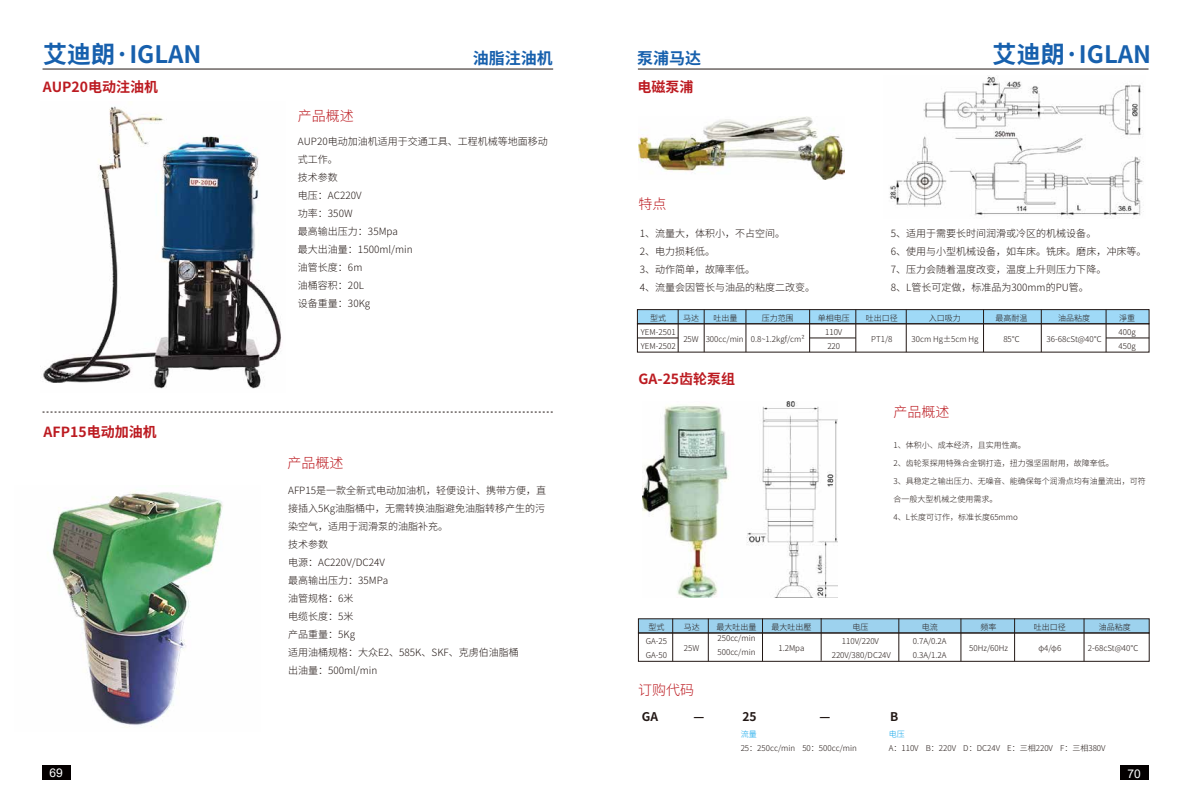
<style>
.page{position:relative;width:1191px;height:808px;background:#fff}
.page>*{position:absolute;margin:0;border:0;box-sizing:border-box;transform-origin:0 0}
.t1{font:700 24px "Source Han Sans CN";color:#1760ad}
.t2{font:700 16px "Source Han Sans CN";color:#1760ad}
.t3{font:700 14px "Source Han Sans CN";color:#bc1b21}
.t4{font:300 14px "Source Han Sans CN";color:#bc1b21}
.t5{font:700 12px "Source Han Sans CN";color:#221815}
.t6{font:12px "Arial";color:#fff}
.t7{font:300 10px/18px "Source Han Sans CN";color:#221815}
.t8{font:300 8px/14px "Source Han Sans CN";color:#221815;text-align:center}
.t9{font:300 8px "Source Han Sans CN";color:#00a0e9}
</style>
<div class="page">
<img style="left:43px;top:106px;width:239px;height:283px">
<img style="left:52px;top:491px;width:171px;height:235px">
<div style="left:1120px;top:765px;width:28px;height:15px;background:#040000"></div>
<div style="left:43px;top:765px;width:28px;height:15px;background:#040000"></div>
<hr style="left:43px;top:69px;width:510px;height:1px;background:#221815">
<hr style="left:638px;top:69px;width:510px;height:1px;background:#221815">
<svg style="left:43px;top:412px;width:510px;height:1px"></svg>
<img style="left:638px;top:117px;width:206px;height:63px">
<img style="left:889px;top:75px;width:255px;height:142px">
<div style="left:637px;top:309px;width:512px;height:15px;background:#9fd9f7;border:1px solid #221815"></div>
<hr style="left:678px;top:310px;width:1px;height:42px;background:#221815">
<hr style="left:704px;top:310px;width:1px;height:42px;background:#221815">
<hr style="left:745px;top:310px;width:1px;height:42px;background:#221815">
<hr style="left:809px;top:310px;width:1px;height:42px;background:#221815">
<hr style="left:855px;top:310px;width:1px;height:42px;background:#221815">
<hr style="left:906px;top:310px;width:1px;height:42px;background:#221815">
<hr style="left:983px;top:310px;width:1px;height:42px;background:#221815">
<hr style="left:1041px;top:310px;width:1px;height:42px;background:#221815">
<hr style="left:1105px;top:310px;width:1px;height:42px;background:#221815">
<img style="left:642px;top:402px;width:195px;height:195px">
<div style="left:638px;top:619px;width:511px;height:14px;background:#9dd2ee;border:1px solid #221815"></div>
<hr style="left:672px;top:618px;width:1px;height:43px;background:#221815">
<hr style="left:708px;top:618px;width:1px;height:43px;background:#221815">
<hr style="left:762px;top:618px;width:1px;height:43px;background:#221815">
<hr style="left:821px;top:618px;width:1px;height:43px;background:#221815">
<hr style="left:898px;top:618px;width:1px;height:43px;background:#221815">
<hr style="left:960px;top:618px;width:1px;height:43px;background:#221815">
<hr style="left:1014px;top:618px;width:1px;height:43px;background:#221815">
<hr style="left:1083px;top:618px;width:1px;height:43px;background:#221815">
<hr style="left:637px;top:338px;width:41px;height:1px;background:#221815">
<hr style="left:809px;top:338px;width:46px;height:1px;background:#221815">
<hr style="left:1106px;top:338px;width:43px;height:1px;background:#221815">
<h1 class="t1" style="left:43px;top:41px;width:160px">艾迪朗·IGLAN</h1>
<h2 class="t2" style="left:473px;top:49px;width:81px">油脂注油机</h2>
<h2 class="t2" style="left:637px;top:49px;width:65px">泵浦马达</h2>
<h1 class="t1" style="left:992px;top:41px;width:160px">艾迪朗·IGLAN</h1>
<h3 class="t3" style="left:43px;top:79px;width:117px">AUP20电动注油机</h3>
<h3 class="t3" style="left:44px;top:424px;width:114px">AFP15电动加油机</h3>
<h3 class="t4" style="left:298px;top:108px;width:57px">产品概述</h3>
<p class="t7" style="left:298px;top:132px;width:251px">AUP20电动加油机适用于交通工具、工程机械等地面移动式工作。<br>技术参数<br>电压：AC220V<br>功率：350W<br>最高输出压力：35Mpa<br>最大出油量：1500ml/min<br>油管长度：6m<br>油桶容积：20L<br>设备重量：30Kg</p>
<h3 class="t4" style="left:287px;top:455px;width:57px">产品概述</h3>
<p class="t7" style="left:288px;top:482px;width:260px">AFP15是一款全新式电动加油机，轻便设计、携带方便，直接插入5Kg油脂桶中，无需转换油脂避免油脂转移产生的污染空气，适用于润滑泵的油脂补充。<br>技术参数<br>电源：AC220V/DC24V<br>最高输出压力：35MPa<br>油管规格：6米<br>电缆长度：5米<br>产品重量：5Kg<br>适用油桶规格：大众E2、585K、SKF、克虏伯油脂桶<br>出油量：500ml/min</p>
<h3 class="t3" style="left:637px;top:79px;width:57px">电磁泵浦</h3>
<h3 class="t4" style="left:638px;top:196px;width:29px">特点</h3>
<p class="t7" style="left:640px;top:224px;width:177px">1、流量大，体积小，不占空间。<br>2、电力损耗低。<br>3、动作简单，故障率低。<br>4、流量会因管长与油品的粘度二改变。</p>
<p class="t7" style="left:891px;top:224px;width:257px">5、适用于需要长时间润滑或冷区的机械设备。<br>6、使用与小型机械设备，如车床。铣床。磨床，冲床等。<br>7、压力会随着温度改变，温度上升则压力下降。<br>8、L管长可定做，标准品为300mm的PU管。</p>
<p class="t8" style="left:713px;top:311px;width:25px">吐出量</p>
<p class="t8" style="left:705px;top:332px;width:40px">300cc/min</p>
<p class="t8" style="left:641px;top:311px;width:36px">型式<br>YEM-2501<br>YEM-2502</p>
<p class="t8" style="left:683px;top:311px;width:17px">马达</p>
<p class="t8" style="left:683px;top:332px;width:17px">25W</p>
<p class="t8" style="left:761px;top:311px;width:33px">压力范围</p>
<p class="t8" style="left:751px;top:332px;width:55px">0.8~1.2kgf/cm²</p>
<p class="t8" style="left:817px;top:311px;width:33px">单相电压<br>110V<br>220</p>
<p class="t8" style="left:866px;top:311px;width:33px">吐出口径</p>
<p class="t8" style="left:871px;top:332px;width:23px">PT1/8</p>
<p class="t8" style="left:929px;top:311px;width:33px">入口吸力</p>
<p class="t8" style="left:911px;top:332px;width:68px">30cm Hg±5cm Hg</p>
<p class="t8" style="left:995px;top:311px;width:33px">最高耐温</p>
<p class="t8" style="left:1003px;top:332px;width:18px">85℃</p>
<p class="t8" style="left:1058px;top:311px;width:33px">油品粘度</p>
<p class="t8" style="left:1046px;top:332px;width:57px">36-68cSt@40℃</p>
<p class="t8" style="left:1118px;top:311px;width:19px;text-align:justify">淨重400g 450g</p>
<h3 class="t3" style="left:638px;top:371px;width:98px">GA-25齿轮泵组</h3>
<h3 class="t4" style="left:893px;top:404px;width:57px">产品概述</h3>
<p class="t8" style="left:893px;top:438px;width:134px">1、体积小、成本经济，且实用性高。</p>
<p class="t8" style="left:893px;top:456px;width:222px">2、齿轮泵探用特殊合金钢打造，扭力强坚固耐用，故障羍低。</p>
<p class="t8" style="left:893px;top:474px;width:254px">3、具稳定之输出压力、无噪音、能确保每个润滑点均有油量流出，可符</p>
<p class="t8" style="left:893px;top:492px;width:105px">合一般大型机械之使用需求。</p>
<p class="t8" style="left:893px;top:510px;width:126px">4、L长度可订作，标准长度65mmo</p>
<p class="t8" style="left:645px;top:620px;width:23px">型式<br>GA-25<br>GA-50</p>
<p class="t8" style="left:683px;top:620px;width:17px">马达</p>
<p class="t8" style="left:684px;top:641px;width:17px">25W</p>
<h3 class="t4" style="left:638px;top:682px;width:57px">订购代码</h3>
<p class="t8" style="left:716px;top:621px;width:41px;line-height:11px;text-align:left">最大吐出量<br>250cc/min</p>
<p class="t8" style="left:717px;top:645px;width:39px">500cc/min</p>
<p class="t8" style="left:771px;top:620px;width:41px">最大吐出壓</p>
<p class="t8" style="left:778px;top:641px;width:27px">1.2Mpa</p>
<p class="t8" style="left:831px;top:620px;width:61px">电压<br>110V/220V<br>220V/380/DC24V</p>
<p class="t8" style="left:912px;top:620px;width:35px">电流<br>0.7A/0.2A<br>0.3A/1.2A</p>
<p class="t8" style="left:980px;top:620px;width:17px">频率</p>
<p class="t8" style="left:969px;top:641px;width:40px">50Hz/60Hz</p>
<h3 class="t5" style="left:642px;top:710px;width:18px">GA</h3>
<h3 class="t5" style="left:693px;top:710px;width:12px">—</h3>
<h3 class="t5" style="left:742px;top:710px;width:16px">25</h3>
<h3 class="t5" style="left:819px;top:710px;width:12px">—</h3>
<h3 class="t5" style="left:890px;top:710px;width:10px">B</h3>
<p class="t8" style="left:1033px;top:620px;width:33px">吐出口径</p>
<p class="t8" style="left:1038px;top:641px;width:24px">φ4/φ6</p>
<p class="t8" style="left:1099px;top:620px;width:33px">油品粘度</p>
<p class="t8" style="left:1087px;top:641px;width:52px">2-68cSt@40℃</p>
<p class="t9" style="left:740px;top:730px;width:17px">流量</p>
<p class="t8" style="left:740px;top:742px;width:118px">25：250cc/min 50：500cc/min</p>
<p class="t9" style="left:888px;top:730px;width:17px">电压</p>
<p class="t8" style="left:888px;top:742px;width:218px">A：110V B：220V D：DC24V E：三相220V F：三相380V</p>
<h3 class="t6" style="left:49px;top:765px;width:15px">69</h3>
<h3 class="t6" style="left:1127px;top:765px;width:15px">70</h3>
</div>
